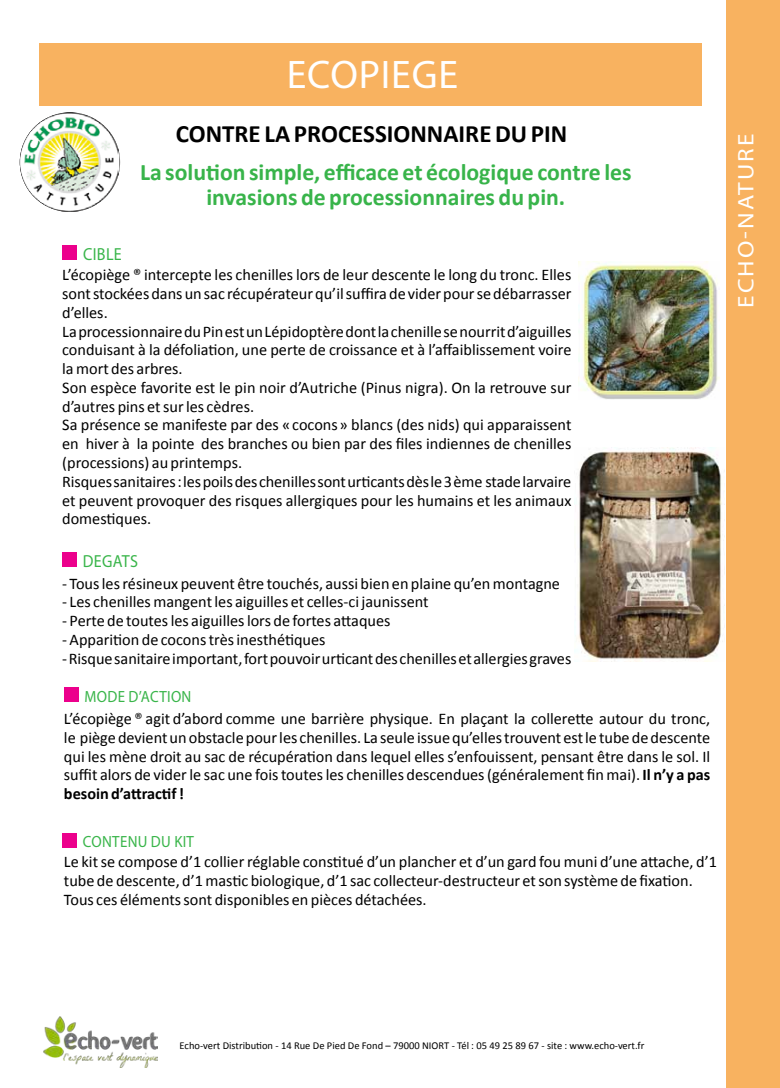
<style>
.page{position:relative;width:780px;height:1088px;background:#fff}
.page>*{position:absolute;margin:0;border:0;box-sizing:border-box;transform-origin:0 0}
.t1{font:40px "Myriad Pro";letter-spacing:.02em;color:#fff}
.t2{font:700 25px "Calibri";color:#000}
.t3{font:700 23.75px/25px "Calibri";color:#38b44a;text-align:center}
.t4{font:22.5px "Myriad Pro";letter-spacing:.08em;color:#fff;scale:1.12 1}
.t5{font:17.5px "Myriad Pro";color:#39b54a;scale:.92 1}
.t6{font:16.25px/18.8px "Calibri";color:#000}
.t7{font:16.25px "Myriad Pro";letter-spacing:.02em;color:#39b54a;scale:.92 1}
.t8{font:10.5px "Calibri";color:#000}
.s1{font-weight:700}
</style>
<div class="page">
<img style="left:20px;top:112px;width:99px;height:100px">
<div style="left:40px;top:43px;width:662px;height:62px;background:#f8b260"></div>
<div style="left:726px;top:0;width:54px;height:1087px;background:#f8b260"></div>
<div style="left:62px;top:245px;width:14px;height:15px;background:#ec008c"></div>
<div style="left:64px;top:688px;width:14px;height:14px;background:#ec008c"></div>
<div style="left:62px;top:833px;width:14px;height:14px;background:#ec008c"></div>
<img style="left:579px;top:262px;width:140px;height:138px">
<img style="left:574px;top:447px;width:148px;height:214px">
<div style="left:62px;top:552px;width:14px;height:14px;background:#ec008c"></div>
<img style="left:43px;top:1017px;width:114px;height:50px">
<h1 class="t1" style="left:287px;top:50px;width:173px">ECOPIEGE</h1>
<h2 class="t2" style="left:176px;top:117px;width:393px">CONTRE LA PROCESSIONNAIRE DU PIN</h2>
<p class="t5" style="left:83px;top:243px;width:42px">CI BLE</p>
<h3 class="t3" style="left:140px;top:160px;width:493px">La solution simple, efficace et écologique contre les invasions de processionnaires du pin.</h3>
<p class="t6" style="left:62px;top:266px;width:510px">L’écopiège ® intercepte les chenilles lors de leur descente le long du tronc. Elles sont stockées dans un sac récupérateur qu’il suffira de vider pour se débarrasser d’elles.<br>La processionnaire du Pin est un Lépidoptère dont la chenille se nourrit d’aiguilles conduisant à la défoliation, une perte de croissance et à l’affaiblissement voire la mort des arbres.<br>Son espèce favorite est le pin noir d’Autriche (Pinus nigra). On la retrouve sur d’autres pins et sur les cèdres.<br>Sa présence se manifeste par des « cocons » blancs (des nids) qui apparaissent en hiver à la pointe des branches ou bien par des files indiennes de chenilles (processions) au printemps.<br>Risques sanitaires : les poils des chenilles sont urticants dès le 3 ème stade larvaire et peuvent provoquer des risques allergiques pour les humains et les animaux domestiques.</p>
<p class="t5" style="left:83px;top:550px;width:23px">DEGAT</p>
<p class="t5" style="left:130px;top:550px;width:10px">S</p>
<p class="t6" style="left:62px;top:574px;width:499px">- Tous les résineux peuvent être touchés, aussi bien en plaine qu’en montagne</p>
<p class="t6" style="left:62px;top:593px;width:368px">- Les chenilles mangent les aiguilles et celles-ci jaunissent</p>
<p class="t6" style="left:62px;top:611px;width:330px">- Perte de toutes les aiguilles lors de fortes attaques</p>
<p class="t6" style="left:62px;top:630px;width:265px">- Apparition de cocons très inesthétiques</p>
<p class="t6" style="left:62px;top:649px;width:510px">- Risque sanitaire important, fort pouvoir urticant des chenilles et allergies graves</p>
<p class="t7" style="left:85px;top:686px;width:71px">MODE D’ACTION</p>
<p class="t6" style="left:64px;top:709px;width:647px;text-align:justify">L’écopiège ® agit d’abord comme une barrière physique. En plaçant la collerette autour du tronc, le piège devient un obstacle pour les chenilles. La seule issue qu’elles trouvent est le tube de descente qui les mène droit au sac de récupération dans lequel elles s’enfouissent, pensant être dans le sol. Il suffit alors de vider le sac une fois toutes les chenilles descendues (généralement fin mai). <span class="s1">Il n’y a pas besoin d’attractif !</span></p>
<p class="t7" style="left:83px;top:832px;width:11px">CONTENU</p>
<p class="t7" style="left:151px;top:832px;width:42px">DU KIT</p>
<p class="t6" style="left:64px;top:853px;width:654px">Le kit se compose d’1 collier réglable constitué d’un plancher et d’un gard fou muni d’une attache, d’1 tube de descente, d’1 mastic biologique, d’1 sac collecteur-destructeur et son système de fixation.<br>Tous ces éléments sont disponibles en pièces détachées.</p>
<h3 class="t4" style="left:732px;top:308px;width:156px;rotate:-90deg">ECHO-NATURE</h3>
<p class="t8" style="left:180px;top:1039px;width:466px">Echo-vert Distribution - 14 Rue De Pied De Fond – 79000 NIORT - Tél : 05 49 25 89 67 - site : www.echo-vert.fr</p>
</div>
